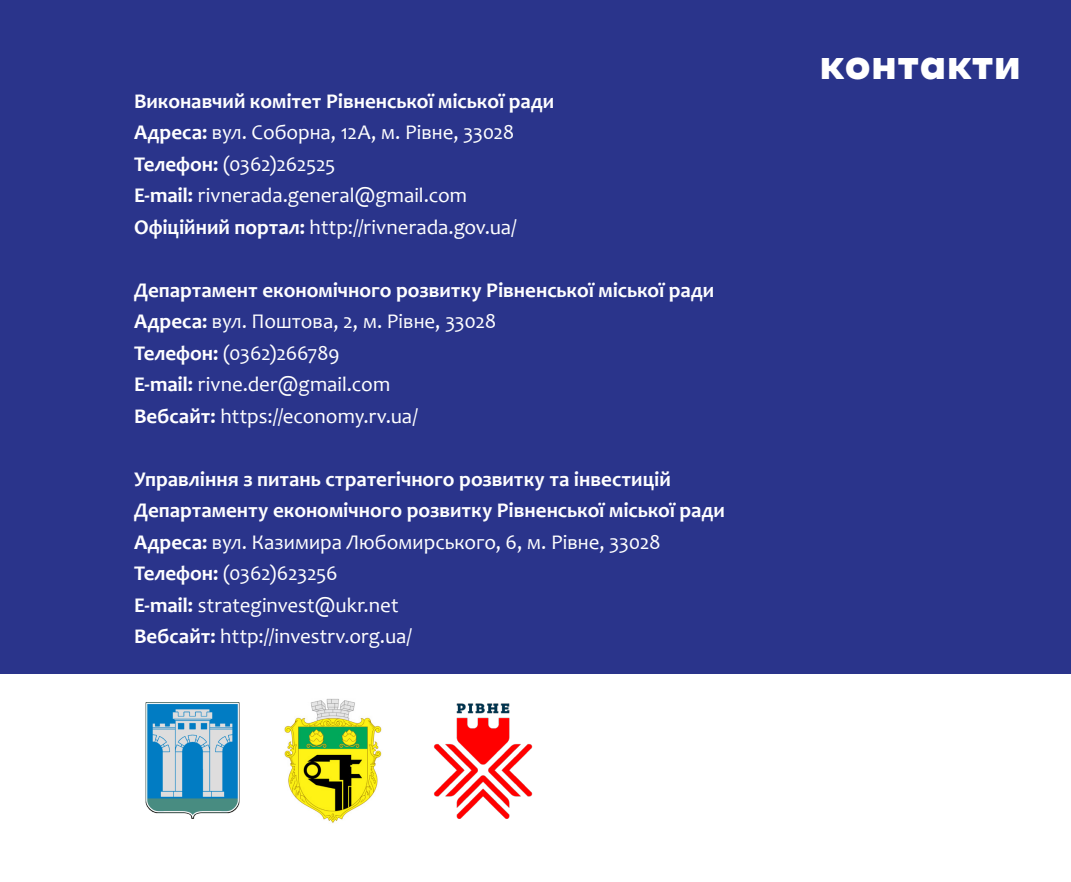
<style>
.page{position:relative;width:1071px;height:882px;background:#fff}
.page>*{position:absolute;margin:0;border:0;box-sizing:border-box;transform-origin:0 0}
.ermilov_12{font:700 42px "Ermilov";color:#fff}
.ermilov_12-2{font:21px "Candara";color:#fff}
.ermilov_12-3{font:700 21px "Candara";color:#fff}
.ermilov_12-4{font:21px "Candara";letter-spacing:-.025em;color:#fff}
.ermilov_12-5{font:21px "Candara";letter-spacing:-.02em;color:#fff}
.s1{font-weight:700}
</style>
<div class="page">
<div style="left:0;top:0;width:1071px;height:673px;background:#2a348b"></div>
<img style="left:420px;top:673px;width:127px;height:146px">
<img style="left:284px;top:698px;width:98px;height:125px">
<img style="left:145px;top:702px;width:95px;height:117px">
<p class="ermilov_12-3" style="left:134px;top:88px;width:422px">Виконавчий комітет Рівненської міської ради</p>
<p class="ermilov_12-2" style="left:134px;top:119px;width:382px"><span class="s1">Адреса:</span> вул. Соборна, 12А, м. Рівне, 33028</p>
<p class="ermilov_12-4" style="left:134px;top:151px;width:203px"><span class="s1">Телефон:</span> (0362)262525</p>
<p class="ermilov_12-2" style="left:134px;top:182px;width:334px"><span class="s1">Е-mail:</span> rivnerada.general@gmail.com</p>
<p class="ermilov_12-2" style="left:134px;top:214px;width:384px"><span class="s1">Офіційний портал:</span> http://rivnerada.gov.ua/</p>
<p class="ermilov_12-3" style="left:134px;top:277px;width:582px">Департамент економічного розвитку Рівненської міської ради</p>
<p class="ermilov_12-2" style="left:134px;top:308px;width:364px"><span class="s1">Адреса:</span> вул. Поштова, 2, м. Рівне, 33028</p>
<p class="ermilov_12-5" style="left:134px;top:340px;width:207px"><span class="s1">Телефон:</span> (0362)266789</p>
<p class="ermilov_12-2" style="left:134px;top:371px;width:258px"><span class="s1">Е-mail:</span> rivne.der@gmail.com</p>
<p class="ermilov_12-2" style="left:134px;top:403px;width:285px"><span class="s1">Вебсайт:</span> https://economy.rv.ua/</p>
<p class="ermilov_12-3" style="left:134px;top:466px;width:538px">Управління з питань стратегічного розвитку та інвестицій</p>
<p class="ermilov_12-3" style="left:134px;top:497px;width:592px">Департаменту економічного розвитку Рівненської міської ради</p>
<p class="ermilov_12-2" style="left:134px;top:529px;width:528px"><span class="s1">Адреса:</span> вул. Казимира Любомирського, 6, м. Рівне, 33028</p>
<p class="ermilov_12-4" style="left:134px;top:560px;width:205px"><span class="s1">Телефон:</span> (0362)623256</p>
<p class="ermilov_12-2" style="left:134px;top:592px;width:266px"><span class="s1">Е-mail:</span> strateginvest@ukr.net</p>
<p class="ermilov_12-2" style="left:134px;top:623px;width:280px"><span class="s1">Вебсайт:</span> http://investrv.org.ua/</p>
<p class="ermilov_12" style="left:819px;top:44px;width:204px">контакти</p>
</div>
